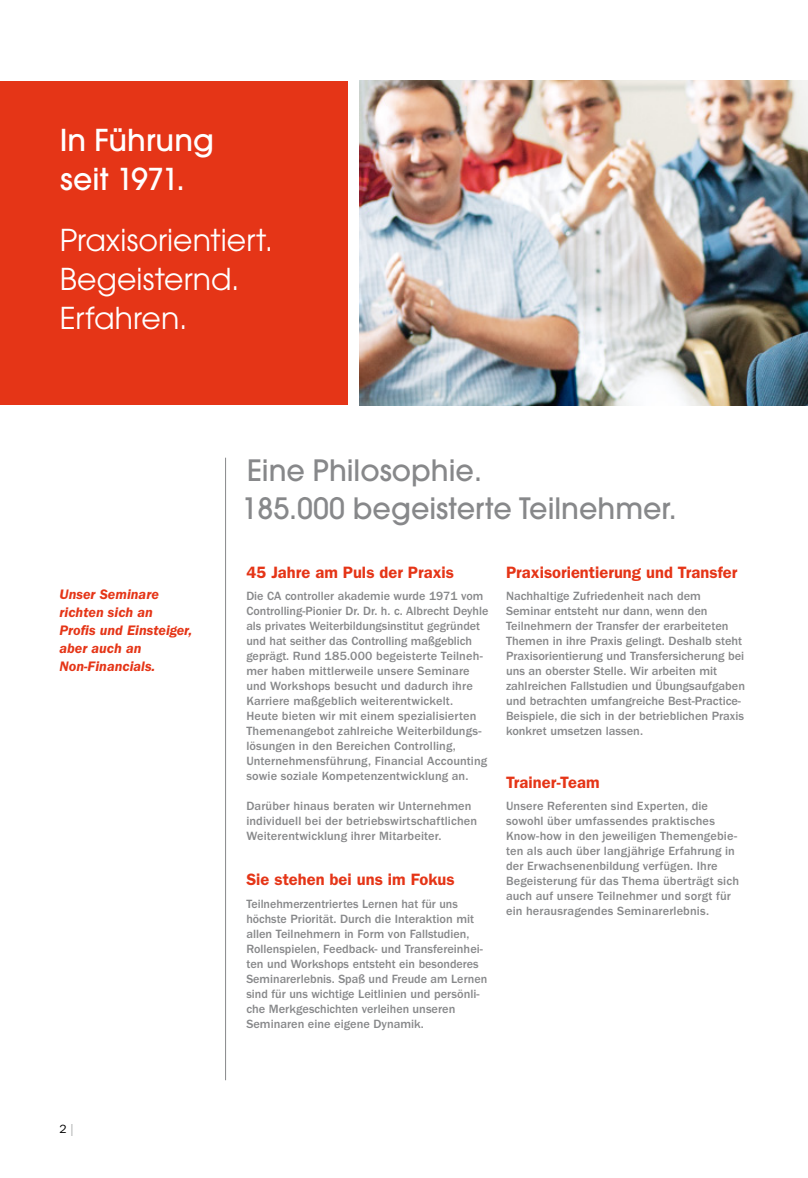
<style>
.page{position:relative;width:808px;height:1178px;background:#fff}
.page>*{position:absolute;margin:0;border:0;box-sizing:border-box;transform-origin:0 0}
.t1{font:30px/39px "Avant Garde";color:#fff}
.t2{font:500 30px/39px "Avant Garde";letter-spacing:.005em;color:#fff}
.t3{font:500 29.25px/38px "Avant Garde";color:#87888a}
.t4{font:600 16.5px "ITC Franklin Gothic Std";color:#e53517}
.t5{font:italic 600 14.25px/18px "ITC Franklin Gothic Std";color:#e53517}
.t6{font:500 12.3px/15px "ITC Franklin Gothic Std";color:#87888a}
.t7{font:12px "ITC Franklin Gothic Std";color:#000}
.s1{color:#9c9e9f}
</style>
<div class="page">
<img style="left:359px;top:81px;width:449px;height:324px">
<div style="left:0;top:81px;width:347px;height:324px;background:#e53517"></div>
<hr style="left:225px;top:458px;width:1px;height:622px;background:#87888a">
<h1 class="t2" style="left:60px;top:121px;width:156px">In Führung seit 1971.</h1>
<h1 class="t1" style="left:60px;top:220px;width:215px">Praxisorientiert.<br>Begeisternd.<br>Erfahren.</h1>
<p class="t5" style="left:60px;top:586px;width:134px">Unser Seminare richten sich an<br>Profis und Einsteiger, aber auch an<br>Non-Financials.</p>
<p class="t7" style="left:60px;top:1122px;width:15px">2 <span class="s1">|</span></p>
<h2 class="t3" style="left:242px;top:451px;width:436px">Eine Philosophie.<br>185.000 begeisterte Teilnehmer.</h2>
<h3 class="t4" style="left:246px;top:562px;width:209px">45 Jahre am Puls der Praxis</h3>
<p class="t6" style="left:246px;top:589px;width:244px">Die CA controller akademie wurde 1971 vom Controlling-Pionier Dr. Dr. h. c. Albrecht Deyhle als privates Weiterbildungsinstitut gegründet und hat seither das Controlling maßgeblich geprägt. Rund 185.000 begeisterte Teilneh&shy;mer haben mittlerweile unsere Seminare und Workshops besucht und dadurch ihre Karriere maßgeblich weiterentwickelt.<br>Heute bieten wir mit einem spezialisierten Themenangebot zahlreiche Weiterbildungs&shy;lösungen in den Bereichen Controlling, Unternehmensführung, Financial Accounting sowie soziale Kompetenzentwicklung an.</p>
<p class="t6" style="left:246px;top:799px;width:232px">Darüber hinaus beraten wir Unternehmen individuell bei der betriebswirtschaftlichen<br>Weiterentwicklung ihrer Mitarbeiter.</p>
<h3 class="t4" style="left:246px;top:870px;width:210px">Sie stehen bei uns im Fokus</h3>
<p class="t6" style="left:246px;top:896px;width:242px">Teilnehmerzentriertes Lernen hat für uns höchste Priorität. Durch die Interaktion mit allen Teilnehmern in Form von Fallstudien, Rollenspielen, Feedback- und Transfereinhei&shy;ten und Workshops entsteht ein besonderes Seminarerlebnis. Spaß und Freude am Lernen sind für uns wichtige Leitlinien und persönli&shy;che Merkgeschichten verleihen unseren Seminaren eine eigene Dynamik.</p>
<h3 class="t4" style="left:506px;top:562px;width:233px">Praxisorientierung und Transfer</h3>
<p class="t6" style="left:506px;top:589px;width:240px">Nachhaltige Zufriedenheit nach dem Seminar entsteht nur dann, wenn den Teilnehmern der Transfer der erarbeiteten Themen in ihre Praxis gelingt. Deshalb steht Praxisorientierung und Transfersicherung bei uns an oberster Stelle. Wir arbeiten mit zahlreichen Fallstudien und Übungsaufgaben und betrachten umfangreiche Best-Practice-Beispiele, die sich in der betrieblichen Praxis konkret umsetzen lassen.</p>
<h3 class="t4" style="left:506px;top:772px;width:95px">Trainer-Team</h3>
<p class="t6" style="left:506px;top:799px;width:235px">Unsere Referenten sind Experten, die sowohl über umfassendes praktisches Know-how in den jeweiligen Themengebie&shy;ten als auch über langjährige Erfahrung in der Erwachsenenbildung verfügen. Ihre Begeisterung für das Thema überträgt sich auch auf unsere Teilnehmer und sorgt für ein herausragendes Seminarerlebnis.</p>
</div>
